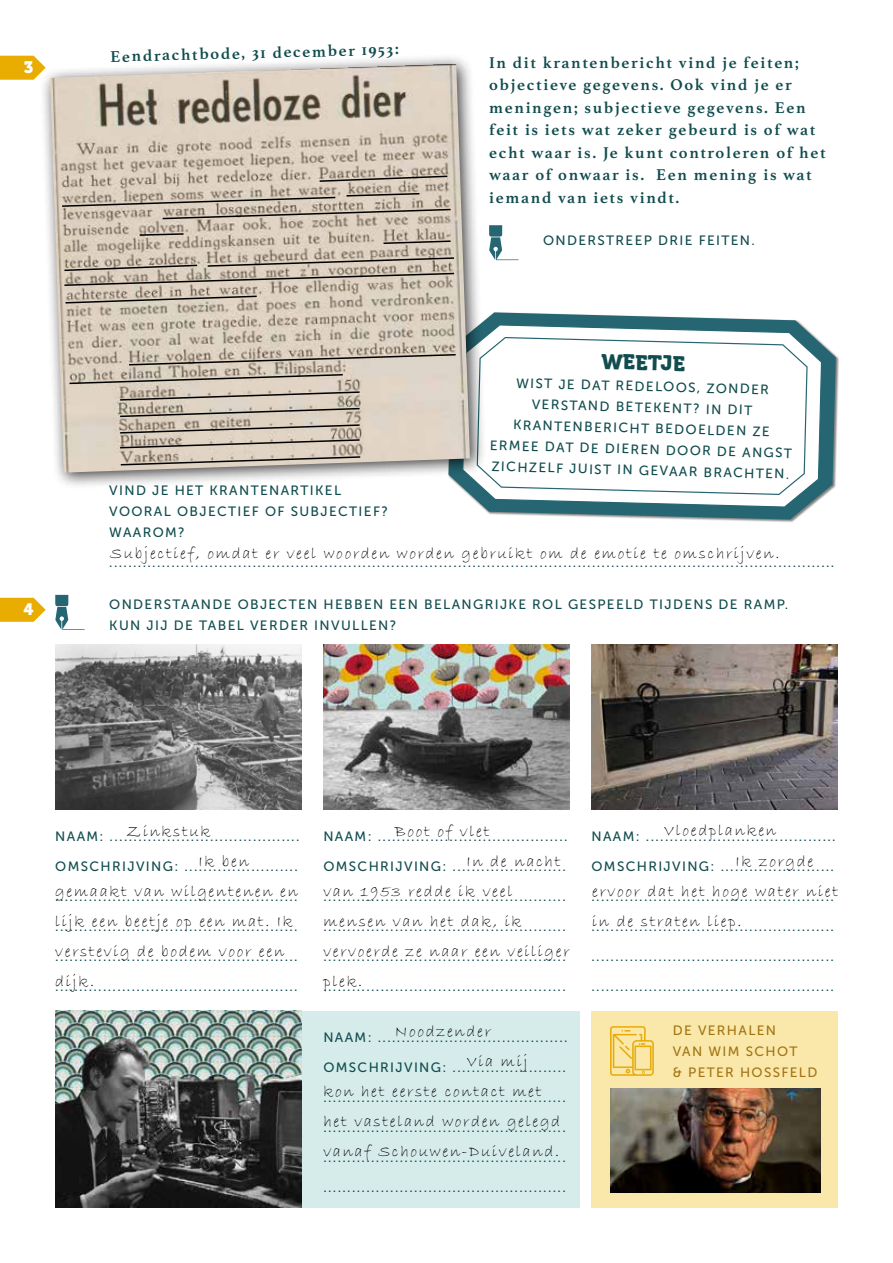
<style>
.page{position:relative;width:893px;height:1263px;background:#fff}
.page>*{position:absolute;margin:0;border:0;box-sizing:border-box;transform-origin:0 0}
.t1{font:21px "Museo 900";color:#114c4e}
.t2{font:16.5px "Bradley Hand ITC";letter-spacing:.1em;color:#000}
.t3{font:700 16.5px/22.5px "Athelas";letter-spacing:.1em;color:#114c4e}
.t4{font:16.5px "Museo 900";color:#fff}
.t5{font:13.5px/21px "Museo Sans 500";letter-spacing:.1em;color:#114c4e}
.t6{font:13.5px "Museo Sans 500";color:#134c51}
.t7{font:13.5px/21px "Museo Sans 500";letter-spacing:.1em;color:#a37414}
</style>
<div class="page">
<div style="left:301px;top:1011px;width:279px;height:196px;background:#d5eceb"></div>
<div style="left:591px;top:1011px;width:247px;height:196px;background:#f9e8a9"></div>
<svg style="left:0;top:56px;width:39px;height:24px"></svg>
<svg style="left:489px;top:225px;width:30px;height:35px"></svg>
<div style="left:448px;top:312px;width:391px;height:211px;background:#000;opacity:.5"></div>
<svg style="left:448px;top:312px;width:388px;height:208px;fill:#256672"></svg>
<svg style="left:462px;top:324px;width:361px;height:184px"></svg>
<svg style="left:476px;top:336px;width:332px;height:160px"></svg>
<div style="left:39px;top:53px;width:448px;height:436px;background:#000;opacity:.75"></div>
<img style="left:50px;top:64px;width:420px;height:409px">
<svg style="left:0;top:598px;width:46px;height:24px"></svg>
<svg style="left:55px;top:595px;width:30px;height:35px"></svg>
<img style="left:323px;top:645px;width:247px;height:165px">
<img style="left:55px;top:1011px;width:246px;height:196px">
<img style="left:55px;top:645px;width:246px;height:165px">
<img style="left:591px;top:645px;width:247px;height:165px">
<img style="left:610px;top:1089px;width:211px;height:103px">
<svg style="left:610px;top:1026px;width:44px;height:50px"></svg>
<svg style="left:318px;top:175px;width:131px;height:8px"></svg>
<svg style="left:382px;top:240px;width:70px;height:5px"></svg>
<svg style="left:138px;top:232px;width:47px;height:5px"></svg>
<svg style="left:64px;top:295px;width:194px;height:9px;background:#afa698"></svg>
<svg style="left:68px;top:373px;width:276px;height:12px;background:#b8aea0"></svg>
<svg style="left:119px;top:391px;width:242px;height:10px;background:#b5ab9e"></svg>
<svg style="left:119px;top:407px;width:242px;height:42px;background:#bcb1a3"></svg>
<svg style="left:119px;top:455px;width:243px;height:11px;background:#b3a99d"></svg>
<svg style="left:128px;top:353px;width:329px;height:13px;background:#b7ada0"></svg>
<svg style="left:61px;top:192px;width:391px;height:28px;background:#baafa0"></svg>
<svg style="left:63px;top:256px;width:393px;height:31px;background:#b8ad9e"></svg>
<p class="t3" style="left:110px;top:45px;width:290px;rotate:-1deg">Eendrachtbode, 31 december 1953:</p>
<p class="t4" style="left:24px;top:58px;width:11px">3</p>
<p class="t3" style="left:489px;top:52px;width:338px">In dit krantenbericht vind je feiten; objectieve gegevens. Ook vind je er meningen; subjectieve gegevens. Een feit is iets wat zeker gebeurd is of wat echt waar is. Je kunt controleren of het waar of onwaar is. Een mening is wat iemand van iets vindt.</p>
<p class="t5" style="left:543px;top:230px;width:213px">ONDERSTREEP DRIE FEITEN.</p>
<p class="t4" style="left:23px;top:600px;width:12px">4</p>
<h1 class="t1" style="left:602px;top:349px;width:85px;rotate:2deg">WEETJE</h1>
<p class="t5" style="left:492px;top:370px;width:304px;text-align:center;rotate:2deg">WIST JE DAT REDELOOS, ZONDER<br>VERSTAND BETEKENT? IN DIT<br>KRANTENBERICHT BEDOELDEN ZE<br>ERMEE DAT DE DIEREN DOOR DE ANGST<br>ZICHZELF JUIST IN GEVAAR BRACHTEN.</p>
<p class="t5" style="left:109px;top:480px;width:280px">VIND JE HET KRANTENARTIKEL<br>VOORAL OBJECTIEF OF SUBJECTIEF?<br>WAAROM?</p>
<p class="t6" style="left:109px;top:555px;width:727px">........................................................................................................................................................</p>
<p class="t5" style="left:109px;top:594px;width:681px">ONDERSTAANDE OBJECTEN HEBBEN EEN BELANGRIJKE ROL GESPEELD TIJDENS DE RAMP.<br>KUN JIJ DE TABEL VERDER INVULLEN?</p>
<p class="t2" style="left:110px;top:543px;width:671px">Subjectief, omdat er veel woorden worden gebruikt om de emotie te omschrijven.</p>
<p class="t2" style="left:127px;top:820px;width:85px">Zinkstuk</p>
<p class="t2" style="left:198px;top:850px;width:52px">Ik ben</p>
<p class="t2" style="left:55px;top:880px;width:244px">gemaakt van wilgentenen en</p>
<p class="t2" style="left:55px;top:910px;width:239px">lijk een beetje op een mat. Ik</p>
<p class="t2" style="left:55px;top:940px;width:230px">verstevig de bodem voor een</p>
<p class="t2" style="left:55px;top:970px;width:40px">dijk.</p>
<p class="t5" style="left:55px;top:826px;width:246px">NAAM: ........................................</p>
<p class="t5" style="left:55px;top:856px;width:244px">OMSCHRIJVING: ........................</p>
<p class="t5" style="left:55px;top:886px;width:244px">...................................................</p>
<p class="t5" style="left:55px;top:916px;width:244px">...................................................</p>
<p class="t5" style="left:55px;top:946px;width:244px">...................................................</p>
<p class="t5" style="left:55px;top:976px;width:244px">...................................................</p>
<p class="t2" style="left:395px;top:820px;width:96px">Boot of vlet</p>
<p class="t2" style="left:467px;top:850px;width:95px">In de nacht</p>
<p class="t2" style="left:323px;top:880px;width:191px">van 1953 redde ik veel</p>
<p class="t2" style="left:323px;top:910px;width:199px">mensen van het dak, ik</p>
<p class="t2" style="left:323px;top:940px;width:248px">vervoerde ze naar een veiliger</p>
<p class="t2" style="left:323px;top:970px;width:41px">plek.</p>
<p class="t5" style="left:323px;top:826px;width:246px">NAAM: ........................................</p>
<p class="t5" style="left:323px;top:856px;width:244px">OMSCHRIJVING: ........................</p>
<p class="t5" style="left:323px;top:886px;width:244px">...................................................</p>
<p class="t5" style="left:323px;top:916px;width:244px">...................................................</p>
<p class="t5" style="left:323px;top:946px;width:244px">...................................................</p>
<p class="t5" style="left:323px;top:976px;width:244px">...................................................</p>
<p class="t2" style="left:395px;top:1021px;width:97px">Noodzender</p>
<p class="t2" style="left:467px;top:1051px;width:63px">Via mij</p>
<p class="t2" style="left:323px;top:1081px;width:220px">kon het eerste contact met</p>
<p class="t2" style="left:323px;top:1111px;width:238px">het vasteland worden gelegd</p>
<p class="t2" style="left:323px;top:1141px;width:237px">vanaf Schouwen-Duiveland.</p>
<p class="t5" style="left:323px;top:1027px;width:246px">NAAM: ........................................</p>
<p class="t5" style="left:323px;top:1057px;width:244px">OMSCHRIJVING: ........................</p>
<p class="t5" style="left:323px;top:1087px;width:244px">...................................................</p>
<p class="t5" style="left:323px;top:1117px;width:244px">...................................................</p>
<p class="t5" style="left:323px;top:1147px;width:244px">...................................................</p>
<p class="t5" style="left:323px;top:1177px;width:244px">...................................................</p>
<p class="t2" style="left:664px;top:820px;width:114px">Vloedplanken</p>
<p class="t2" style="left:735px;top:850px;width:79px">Ik zorgde</p>
<p class="t2" style="left:592px;top:880px;width:247px">ervoor dat het hoge water niet</p>
<p class="t2" style="left:592px;top:910px;width:151px">in de straten liep.</p>
<p class="t5" style="left:591px;top:826px;width:246px">NAAM: ........................................</p>
<p class="t5" style="left:591px;top:856px;width:244px">OMSCHRIJVING: ........................</p>
<p class="t5" style="left:591px;top:886px;width:244px">...................................................</p>
<p class="t5" style="left:591px;top:916px;width:244px">...................................................</p>
<p class="t5" style="left:591px;top:946px;width:244px">...................................................</p>
<p class="t5" style="left:591px;top:976px;width:244px">...................................................</p>
<p class="t7" style="left:673px;top:1020px;width:146px">DE VERHALEN<br>VAN WIM SCHOT<br>&amp; PETER HOSSFELD</p>
</div>
